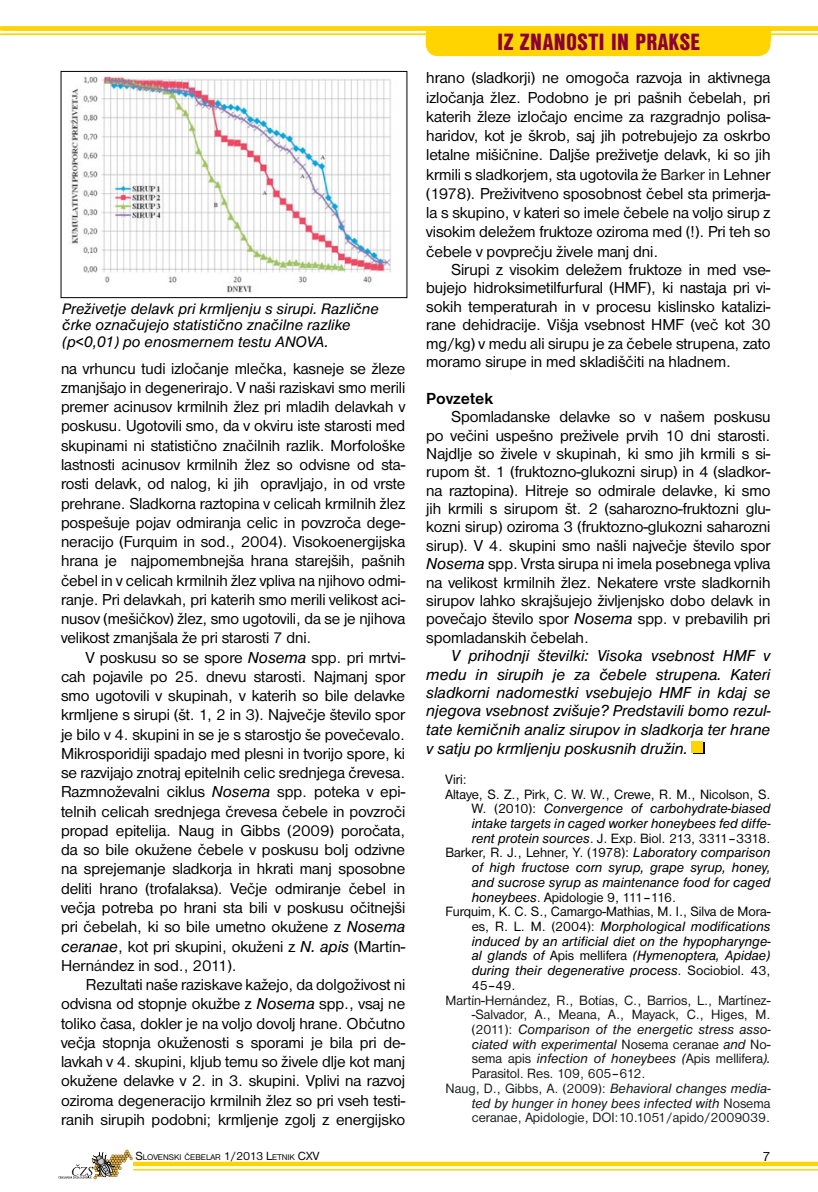
<style>
.page{position:relative;width:818px;height:1192px;background:#fff}
.page>*{position:absolute;margin:0;border:0;box-sizing:border-box;transform-origin:0 0}
.t1{font:24.5px "Nimbus San DEE Blac Cond";letter-spacing:.015em;color:#8b0037}
.t2{font:700 16.62px "Nimbus San DEE";letter-spacing:-.01em;color:#000}
.t3{font:16.45px/19.2px "Nimbus San DEE";letter-spacing:-.005em;color:#000;text-align:justify}
.t4{font:italic 16.45px/18.6px "Nimbus San DEE";letter-spacing:-.005em;color:#000;text-align:justify}
.t5{font:italic 15.75px/16.6px "Nimbus San DEE";color:#000}
.t6{font:italic 14px "Nimbus San DEE";color:#000}
.t7{font:14px "Nimbus San DEE";color:#000}
.t8{font:italic 14px "Nimbus San DEE";color:#141514}
.t9{font:14px "Nimbus San DEE";color:#141514}
.t10{font:14px "Nimbus San DEE";color:#1a1c1f}
.t11{font:italic 14px "Nimbus San DEE";color:#1a1c1f}
.t12{font:8.58px "Nimbus San DEE";color:#000}
.s1{font-style:italic}
.s2{color:#141514}
.s3{color:#1a1c1f}
.s4{font-style:normal}
.s5{font-size:12.25px}
</style>
<div class="page">
<svg style="left:133px;top:1161px;width:685px;height:4px;background:#ffdc2f"></svg>
<hr style="left:83px;top:1168px;width:735px;height:2px;background:#ffd400">
<svg style="left:59px;top:1149px;width:74px;height:30px"></svg>
<div style="left:426px;top:26px;width:344px;height:30px;background:#ffd400;border-radius:12px"></div>
<div style="left:426px;top:26px;width:344px;height:15px;background:#ffd400"></div>
<div style="left:1px;top:26px;width:817px;height:5px;background:#ffd400"></div>
<hr style="left:1px;top:34px;width:817px;height:1px;background:#ffd400">
<svg style="left:693px;top:742px;width:11px;height:11px"></svg>
<div style="left:692px;top:741px;width:11px;height:11px;background:#ffd400"></div>
<img style="left:70px;top:76px;width:321px;height:217px">
<div style="left:61px;top:71px;width:346px;height:227px;border:1px solid #000"></div>
<p class="t5" style="left:62px;top:300px;width:318px">Preživetje delavk pri krmljenju s sirupi. Različne črke označujejo statistično značilne razlike (p&lt;0,01) po enosmernem testu ANOVA.</p>
<p class="t3" style="left:61px;top:359px;width:346px">na vrhuncu tudi izločanje mlečka, kasneje se žleze zmanjšajo in degenerirajo. V naši raziskavi smo merili premer acinusov krmilnih žlez pri mladih delavkah v poskusu. Ugotovili smo, da v okviru iste starosti med skupinami ni statistično značilnih razlik. Morfološke lastnosti acinusov krmilnih žlez so odvisne od sta&shy;rosti delavk, od nalog, ki jih opravljajo, in od vrste prehrane. Sladkorna raztopina v celicah krmilnih žlez pospešuje pojav odmiranja celic in povzroča dege&shy;neracijo (Furquim in sod., 2004). Visokoenergijska hrana je najpomembnejša hrana starejših, pašnih čebel in v celicah krmilnih žlez vpliva na njihovo odmi&shy;ranje. Pri delavkah, pri katerih smo merili velikost aci&shy;nusov (mešičkov) žlez, smo ugotovili, da se je njihova velikost zmanjšala že pri starosti 7 dni.</p>
<p class="t3" style="left:61px;top:647px;width:346px;text-indent:25px">V poskusu so se spore <span class="s1">Nosema</span> spp. pri mrtvi&shy;cah pojavile po 25. dnevu starosti. Najmanj spor smo ugotovili v skupinah, v katerih so bile delavke krmljene s sirupi (št. 1, 2 in 3). Največje število spor je bilo v 4. skupini in se je s starostjo še povečevalo.<br>Mikrosporidiji spadajo med plesni in tvorijo spore, ki se razvijajo znotraj epitelnih celic srednjega črevesa.<br>Razmnoževalni ciklus <span class="s1">Nosema</span> spp. poteka v epi&shy;telnih celicah srednjega črevesa čebele in povzroči propad epitelija. Naug in Gibbs (2009) poročata, da so bile okužene čebele v poskusu bolj odzivne na sprejemanje sladkorja in hkrati manj sposobne deliti hrano (trofalaksa). Večje odmiranje čebel in večja potreba po hrani sta bili v poskusu očitnejši pri čebelah, ki so bile umetno okužene z <span class="s1">Nosema ceranae</span>, kot pri skupini, okuženi z <span class="s1">N. apis</span> (Mart<span class="s2">í</span>n-Hern<span class="s2">á</span>ndez in sod., 2011).</p>
<p class="t3" style="left:61px;top:975px;width:346px;text-indent:25px">Rezultati naše raziskave kažejo, da dolgoživost ni odvisna od stopnje okužbe z <span class="s1">Nosema</span> spp., vsaj ne toliko časa, dokler je na voljo dovolj hrane. Občutno večja stopnja okuženosti s sporami je bila pri de&shy;lavkah v 4. skupini, kljub temu so živele dlje kot manj okužene delavke v 2. in 3. skupini. Vplivi na razvoj oziroma degeneracijo krmilnih žlez so pri vseh testi&shy;ranih sirupih podobni; krmljenje zgolj z energijsko</p>
<h1 class="t1" style="left:498px;top:28px;width:204px">IZ ZNANOSTI IN PRAKSE</h1>
<p class="t3" style="left:426px;top:68px;width:346px">hrano (sladkorji) ne omogoča razvoja in aktivnega izločanja žlez. Podobno je pri pašnih čebelah, pri katerih žleze izločajo encime za razgradnjo polisa&shy;haridov, kot je škrob, saj jih potrebujejo za oskrbo letalne mišičnine. Daljše preživetje delavk, ki so jih krmili s sladkorjem, sta ugotovila že <span class="s3">Barker in</span> Lehner (1978). Preživitveno sposobnost čebel sta primerja&shy;la s skupino, v kateri so imele čebele na voljo sirup z visokim deležem fruktoze oziroma med (!). Pri teh so čebele v povprečju živele manj dni.</p>
<p class="t3" style="left:426px;top:260px;width:346px;line-height:18.4px;text-indent:25px">Sirupi z visokim deležem fruktoze in med vse&shy;bujejo hidroksimetilfurfural (HMF), ki nastaja pri vi&shy;sokih temperaturah in v procesu kislinsko katalizi&shy;rane dehidracije. Višja vsebnost HMF (več kot 30 mg/kg) v medu ali sirupu je za čebele strupena, zato moramo sirupe in med skladiščiti na hladnem.</p>
<p class="t2" style="left:426px;top:389px;width:69px">Povzetek</p>
<p class="t3" style="left:426px;top:407px;width:346px;line-height:18.4px;text-indent:25px">Spomladanske delavke so v našem poskusu po večini uspešno preživele prvih 10 dni starosti.<br>Najdlje so živele v skupinah, ki smo jih krmili s si&shy;rupom št. 1 (fruktozno-glukozni sirup) in 4 (sladkor&shy;na raztopina). Hitreje so odmirale delavke, ki smo jih krmili s sirupom št. 2 (saharozno-fruktozni glu&shy;kozni sirup) oziroma 3 (fruktozno-glukozni saharozni sirup). V 4. skupini smo našli največje število spor <span class="s1">Nosema</span> spp. Vrsta sirupa ni imela posebnega vpliva na velikost krmilnih žlez. Nekatere vrste sladkornih sirupov lahko skrajšujejo življenjsko dobo delavk in povečajo število spor <span class="s1">Nosema</span> spp. v prebavilih pri spomladanskih čebelah.</p>
<p class="t4" style="left:426px;top:646px;width:346px;text-indent:25px">V prihodnji številki: Visoka vsebnost HMF v medu in sirupih je za čebele strupena. Kateri sladkorni nadomestki vsebujejo HMF in kdaj se njegova vsebnost zvišuje? Predstavili bomo rezul&shy;tate kemičnih analiz sirupov in sladkorja ter hrane v satju po krmljenju poskusnih družin.</p>
<p class="t7" style="left:445px;top:771px;width:23px">Viri:</p>
<p class="t7" style="left:445px;top:786px;width:326px">Altaye, S. Z., Pirk, C. W. W., Crewe, R. M., Nicolson, S.</p>
<p class="t6" style="left:472px;top:800px;width:300px"><span class="s4">W. (2010):</span> Convergence of carbohydrate-biased</p>
<p class="t6" style="left:472px;top:815px;width:300px">intake targets in caged worker honeybees fed diffe-</p>
<p class="t7" style="left:472px;top:830px;width:300px"><span class="s1">rent protein sources</span>. J. Exp. Biol. 213, 3311–3318.</p>
<p class="t7" style="left:445px;top:844px;width:326px">Barker, R. J., Lehner, Y. (1978): <span class="s1">Laboratory comparison</span></p>
<p class="t6" style="left:472px;top:859px;width:300px">of high fructose corn syrup, grape syrup, honey,</p>
<p class="t6" style="left:472px;top:874px;width:300px">and sucrose syrup as maintenance food for caged</p>
<p class="t7" style="left:472px;top:889px;width:206px"><span class="s1">honeybees</span>. Apidologie 9, 111–116.</p>
<p class="t7" style="left:445px;top:903px;width:326px">Furquim, K. C. S., Camargo-Mathias, M. I., Silva de Mora-</p>
<p class="t6" style="left:472px;top:918px;width:300px"><span class="s4">es, R. L. M. (2004):</span> Morphological modifications</p>
<p class="t6" style="left:472px;top:933px;width:300px">induced by an artificial diet on the hypopharynge-</p>
<p class="t6" style="left:472px;top:947px;width:300px">al glands of <span class="s4">Apis mellifera</span> (Hymenoptera, Apidae)</p>
<p class="t6" style="left:472px;top:962px;width:300px">during their degenerative process<span class="s4">. Sociobiol. 43,</span></p>
<p class="t7" style="left:472px;top:977px;width:45px">45–49.</p>
<p class="t9" style="left:445px;top:991px;width:326px">Martín-Hernández, R., Botías, C., Barrios, L., Martínez-</p>
<p class="t9" style="left:472px;top:1006px;width:300px">-Salvador, A., Meana, A., Mayack, C., Higes, M.</p>
<p class="t8" style="left:472px;top:1021px;width:300px"><span class="s4">(2011):</span> Comparison of the energetic stress asso-</p>
<p class="t8" style="left:472px;top:1036px;width:300px">ciated with experimental <span class="s4">Nosema ceranae</span> and <span class="s4">No-</span></p>
<p class="t8" style="left:472px;top:1050px;width:300px"><span class="s4">sema apis</span> infection of honeybees (<span class="s4">Apis mellifera</span>).</p>
<p class="t9" style="left:472px;top:1065px;width:175px">Parasitol. Res. 109, 605–612.</p>
<p class="t10" style="left:445px;top:1080px;width:327px">Naug, D., Gibbs, A. (2009): <span class="s1">Behavioral changes media-</span></p>
<p class="t11" style="left:472px;top:1094px;width:300px">ted by hunger in honey bees infected with <span class="s4">Nosema</span></p>
<p class="t10" style="left:472px;top:1109px;width:300px">ceranae, Apidologie, DOI:10.1051/apido/2009039.</p>
<p class="t12" style="left:135px;top:1151px;width:185px"><span class="s5">S</span>LOVENSKI ČEBELAR <span class="s5">1/2013 L</span>ETNIK <span class="s5">CXV</span></p>
<p class="t7" style="left:762px;top:1148px;width:10px">7</p>
</div>
